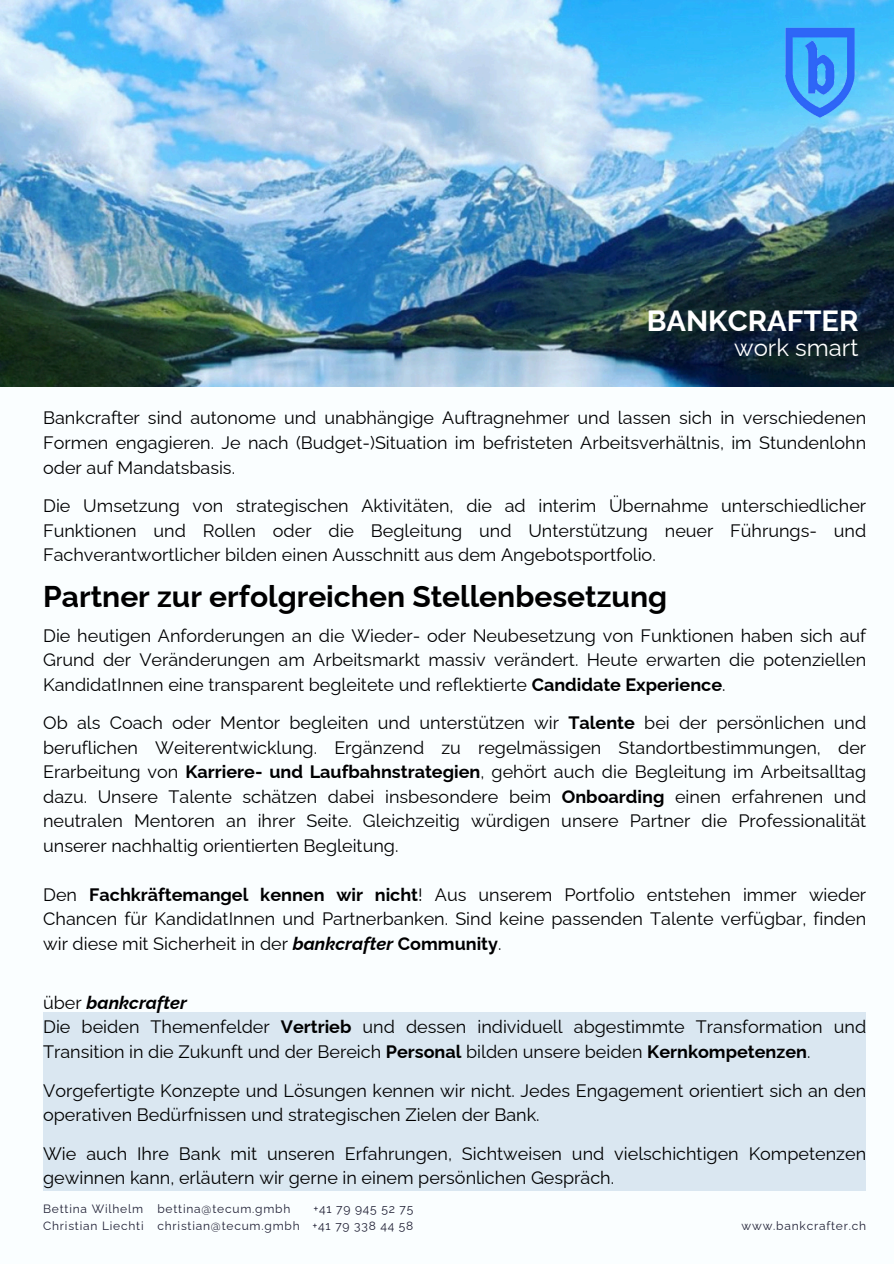
<style>
.page{position:relative;width:894px;height:1264px;background:#fff}
.page>*{position:absolute;margin:0;border:0;box-sizing:border-box;transform-origin:0 0}
.t1{font:700 30px "Raleway";color:#000}
.t2{font:700 29.1px "Raleway";color:#fff}
.t3{font:24px "Raleway";color:#fff}
.t4{font:18px/24.5px "Raleway";color:#000;text-align:justify}
.t5{font:12px "Raleway";letter-spacing:.065em;color:#212136}
.s1{font-weight:700}
.s2{font-weight:700;font-style:italic}
</style>
<div class="page">
<div style="left:0;top:0;width:893px;height:1263px;background:#fafeff"></div>
<img style="left:0;top:0;width:893px;height:386px">
<img style="left:767px;top:27px;width:104px;height:90px">
<div style="left:43px;top:1011px;width:822px;height:179px;background:#dae7f1"></div>
<h3 class="t2" style="left:646px;top:304px;width:213px">BANKCRAFTER</h3>
<h3 class="t3" style="left:734px;top:333px;width:126px">work smart</h3>
<h2 class="t4" style="left:43px;top:406px;width:824px">Bankcrafter sind autonome und unabhängige Auftragnehmer und lassen sich in verschiedenen Formen engagieren. Je nach (Budget-)Situation im befristeten Arbeitsverhältnis, im Stundenlohn oder auf Mandatsbasis.</h2>
<h3 class="t4" style="left:43px;top:493px;width:824px">Die Umsetzung von strategischen Aktivitäten, die ad interim Übernahme unterschiedlicher Funktionen und Rollen oder die Begleitung und Unterstützung neuer Führungs- und Fachverantwortlicher bilden einen Ausschnitt aus dem Angebotsportfolio.</h3>
<h1 class="t1" style="left:43px;top:578px;width:625px">Partner zur erfolgreichen Stellenbesetzung</h1>
<p class="t4" style="left:43px;top:623px;width:824px">Die heutigen Anforderungen an die Wieder- oder Neubesetzung von Funktionen haben sich auf Grund der Veränderungen am Arbeitsmarkt massiv verändert. Heute erwarten die potenziellen KandidatInnen eine transparent begleitete und reflektierte <span class="s1">Candidate Experience</span>.</p>
<p class="t4" style="left:43px;top:710px;width:824px">Ob als Coach oder Mentor begleiten und unterstützen wir <span class="s1">Talente</span> bei der persönlichen und beruflichen Weiterentwicklung. Ergänzend zu regelmässigen Standortbestimmungen, der Erarbeitung von <span class="s1">Karriere- und Laufbahnstrategien</span>, gehört auch die Begleitung im Arbeitsalltag dazu. Unsere Talente schätzen dabei insbesondere beim <span class="s1">Onboarding</span> einen erfahrenen und neutralen Mentoren an ihrer Seite. Gleichzeitig würdigen unsere Partner die Professionalität unserer nachhaltig orientierten Begleitung.</p>
<h4 class="t4" style="left:43px;top:882px;width:824px">Den <span class="s1">Fachkräftemangel kennen wir nicht</span>! Aus unserem Portfolio entstehen immer wieder Chancen für KandidatInnen und Partnerbanken. Sind keine passenden Talente verfügbar, finden wir diese mit Sicherheit in der <span class="s2">bankcrafter</span> <span class="s1">Community</span>.</h4>
<h3 class="t4" style="left:43px;top:990px;width:824px;text-align:left">über <span class="s2">bankcrafter<br></span>Die beiden Themenfelder <span class="s1">Vertrieb</span> und dessen individuell abgestimmte Transformation und<br>Transition in die Zukunft und der Bereich <span class="s1">Personal</span> bilden unsere beiden <span class="s1">Kernkompetenzen</span>.</h3>
<h3 class="t4" style="left:43px;top:1077px;width:824px">Vorgefertigte Konzepte und Lösungen kennen wir nicht. Jedes Engagement orientiert sich an den operativen Bedürfnissen und strategischen Zielen der Bank.</h3>
<h3 class="t4" style="left:43px;top:1140px;width:824px">Wie auch Ihre Bank mit unseren Erfahrungen, Sichtweisen und vielschichtigen Kompetenzen gewinnen kann, erläutern wir gerne in einem persönlichen Gespräch.</h3>
<h4 class="t5" style="left:43px;top:1201px;width:101px">Bettina Wilhelm</h4>
<p class="t5" style="left:43px;top:1218px;width:102px">Christian Liechti</p>
<h3 class="t5" style="left:157px;top:1201px;width:134px">bettina@tecum.gmbh</h3>
<h3 class="t5" style="left:313px;top:1201px;width:101px">+41 79 945 52 75</h3>
<p class="t5" style="left:157px;top:1218px;width:144px">christian@tecum.gmbh</p>
<p class="t5" style="left:312px;top:1218px;width:102px">+41 79 338 44 58</p>
<h3 class="t5" style="left:741px;top:1218px;width:126px">www.bankcrafter.ch</h3>
</div>
